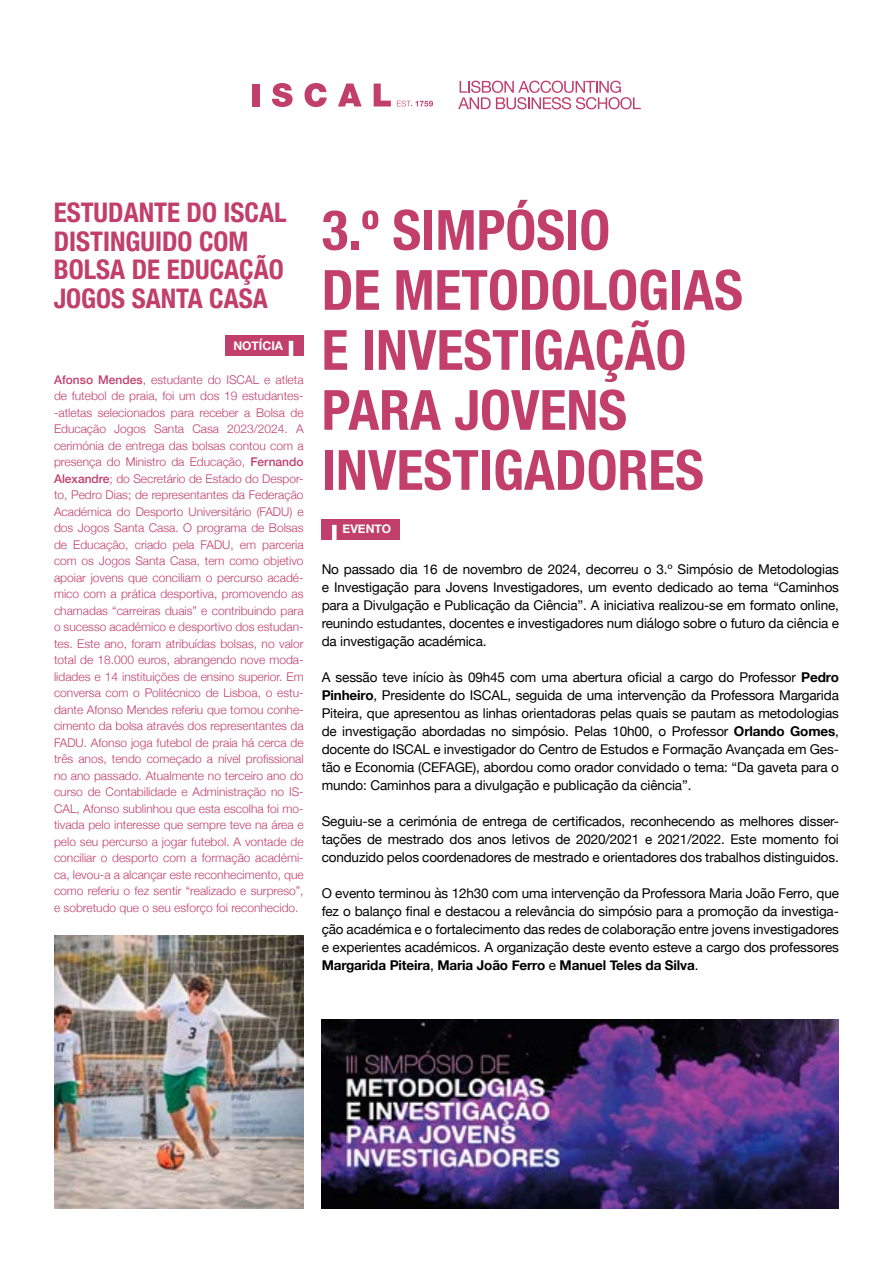
<style>
.page{position:relative;width:893px;height:1263px;background:#fff}
.page>*{position:absolute;margin:0;border:0;box-sizing:border-box;transform-origin:0 0}
.t1{font:700 condensed 55.5px/60px "Helvetica Neue";color:#c13f6a}
.t2{font:700 condensed 27px/28.5px "Helvetica Neue";color:#c13f6a}
.t3{font:13.5px/18px "Helvetica Neue";letter-spacing:-.01em;color:#000;text-align:justify}
.t4{font:300 12px/16.5px "Helvetica Neue";color:#c13f6a;text-align:justify}
.t5{font:700 12px "Helvetica Neue";color:#fff}
.s1{font-weight:500}
.s2{font-weight:700}
</style>
<div class="page">
<svg style="left:458px;top:81px;width:183px;height:28px"></svg>
<div style="left:252px;top:84px;width:7px;height:22px;background:#c13f6a"></div>
<svg style="left:272px;top:83px;width:21px;height:24px"></svg>
<svg style="left:305px;top:83px;width:22px;height:24px"></svg>
<svg style="left:338px;top:84px;width:24px;height:22px"></svg>
<svg style="left:374px;top:84px;width:17px;height:22px"></svg>
<svg style="left:397px;top:101px;width:36px;height:6px"></svg>
<div style="left:322px;top:519px;width:78px;height:21px;background:#c13f6a"></div>
<div style="left:332px;top:525px;width:5px;height:16px;background:#fff"></div>
<img style="left:322px;top:1019px;width:517px;height:190px">
<div style="left:225px;top:335px;width:79px;height:21px;background:#c13f6a"></div>
<hr style="left:289px;top:341px;width:4px;height:16px;background:#fff">
<img style="left:54px;top:935px;width:250px;height:274px">
<h2 class="t2" style="left:54px;top:197px;width:234px">ESTUDANTE DO ISCAL<br>DISTINGUIDO COM<br>BOLSA DE EDUCAÇÃO<br>JOGOS SANTA CASA</h2>
<p class="t5" style="left:233px;top:336px;width:51px">NOTÍCIA</p>
<p class="t4" style="left:54px;top:370px;width:251px"><span class="s1">Afonso Mendes</span>, estudante do ISCAL e atleta de futebol de praia, foi um dos 19 estudantes--atletas selecionados para receber a Bolsa de Educação Jogos Santa Casa 2023/2024. A cerimónia de entrega das bolsas contou com a presença do Ministro da Educação, <span class="s1">Fernando Alexandre</span>; do Secretário de Estado do Despor&shy;to, Pedro Dias; de representantes da Federação Académica do Desporto Universitário (FADU) e dos Jogos Santa Casa. O programa de Bolsas de Educação, criado pela FADU, em parceria com os Jogos Santa Casa, tem como objetivo apoiar jovens que conciliam o percurso acadé&shy;mico com a prática desportiva, promovendo as chamadas “carreiras duais” e contribuindo para o sucesso académico e desportivo dos estudan&shy;tes. Este ano, foram atribuídas bolsas, no valor total de 18.000 euros, abrangendo nove moda&shy;lidades e 14 instituições de ensino superior. Em conversa com o Politécnico de Lisboa, o estu&shy;dante Afonso Mendes referiu que tomou conhe&shy;cimento da bolsa através dos representantes da FADU. Afonso joga futebol de praia há cerca de três anos, tendo começado a nível profissional no ano passado. Atualmente no terceiro ano do curso de Contabilidade e Administração no IS-CAL, Afonso sublinhou que esta escolha foi mo&shy;tivada pelo interesse que sempre teve na área e pelo seu percurso a jogar futebol. A vontade de conciliar o desporto com a formação académi&shy;ca, levou-a a alcançar este reconhecimento, que como referiu o fez sentir “realizado e surpreso”, e sobretudo que o seu esforço foi reconhecido.</p>
<h1 class="t1" style="left:322px;top:196px;width:423px">3.º SIMPÓSIO<br>DE METODOLOGIAS<br>E INVESTIGAÇÃO<br>PARA JOVENS<br>INVESTIGADORES</h1>
<p class="t5" style="left:343px;top:520px;width:50px">EVENTO</p>
<p class="t3" style="left:322px;top:561px;width:519px">No passado dia 16 de novembro de 2024, decorreu o 3.º Simpósio de Metodologias e Investigação para Jovens Investigadores, um evento dedicado ao tema “Caminhos para a Divulgação e Publicação da Ciência”. A iniciativa realizou-se em formato online, reunindo estudantes, docentes e investigadores num diálogo sobre o futuro da ciência e da investigação académica.</p>
<p class="t3" style="left:322px;top:669px;width:519px">A sessão teve início às 09h45 com uma abertura oficial a cargo do Professor <span class="s2">Pedro Pinheiro</span>, Presidente do ISCAL, seguida de uma intervenção da Professora Margarida Piteira, que apresentou as linhas orientadoras pelas quais se pautam as metodologias de investigação abordadas no simpósio. Pelas 10h00, o Professor <span class="s2">Orlando Gomes</span>, docente do ISCAL e investigador do Centro de Estudos e Formação Avançada em Ges&shy;tão e Economia (CEFAGE), abordou como orador convidado o tema: “Da gaveta para o mundo: Caminhos para a divulgação e publicação da ciência”.</p>
<p class="t3" style="left:322px;top:813px;width:519px">Seguiu-se a cerimónia de entrega de certificados, reconhecendo as melhores disser&shy;tações de mestrado dos anos letivos de 2020/2021 e 2021/2022. Este momento foi conduzido pelos coordenadores de mestrado e orientadores dos trabalhos distinguidos.</p>
<p class="t3" style="left:322px;top:885px;width:519px">O evento terminou às 12h30 com uma intervenção da Professora Maria João Ferro, que fez o balanço final e destacou a relevância do simpósio para a promoção da investiga&shy;ção académica e o fortalecimento das redes de colaboração entre jovens investigadores e experientes académicos. A organização deste evento esteve a cargo dos professores <span class="s2">Margarida Piteira</span>, <span class="s2">Maria João Ferro</span> e <span class="s2">Manuel Teles da Silva</span>.</p>
</div>
